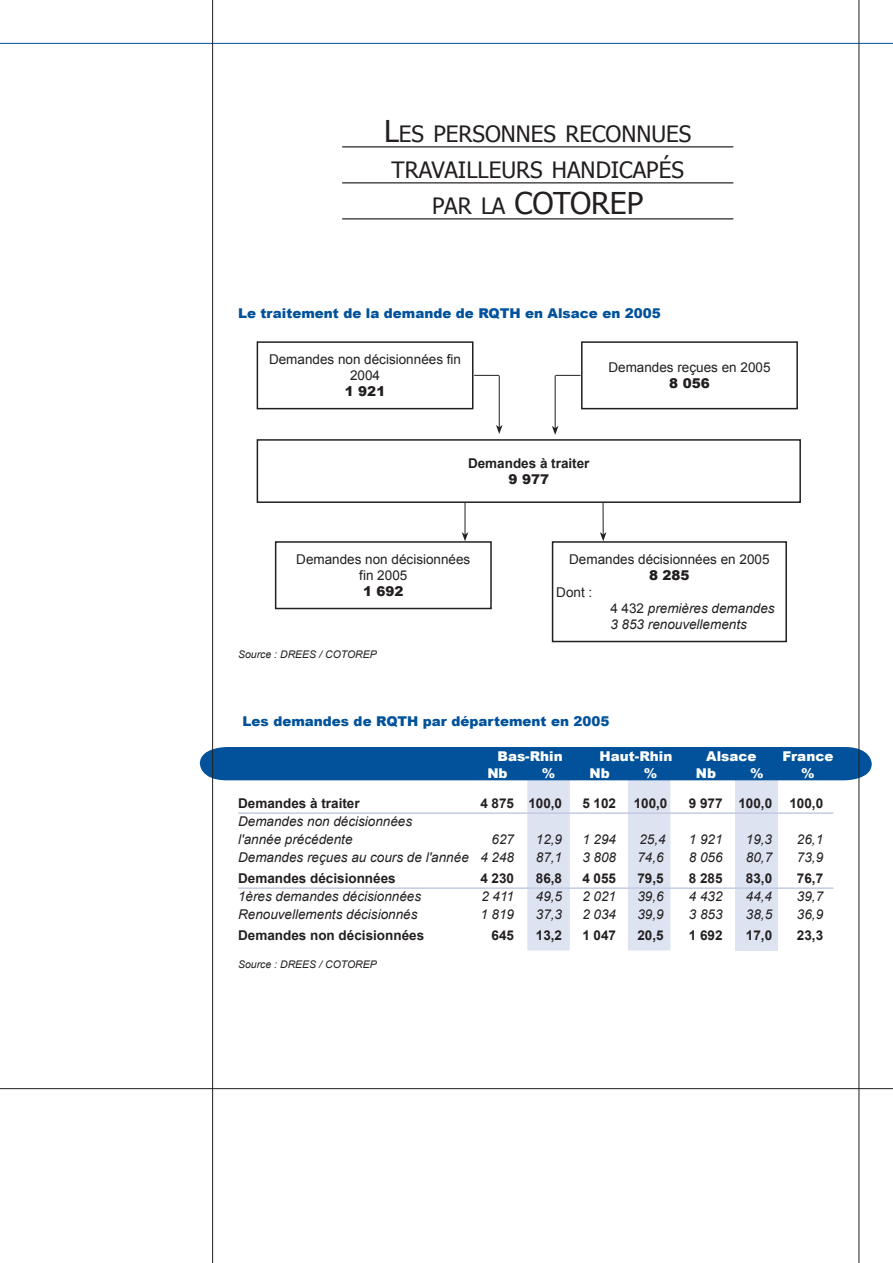
<style>
.page{position:relative;width:893px;height:1263px;background:#fff}
.page>*{position:absolute;margin:0;border:0;box-sizing:border-box;transform-origin:0 0}
.t1{font:30px "Tahoma";color:#231f20}
.t2{font:22.5px/36px "Tahoma";color:#231f20;text-align:center}
.t3{font:italic 13.5px/16.2px "Arial";color:#231f20}
.t4{font:700 13.5px "Arial";color:#231f20}
.t5{font:13.5px/16.2px "Arial";color:#231f20;text-align:center}
.t6{font:900 13.5px "Arial";color:#01529b}
.t7{font:900 13.5px "Arial";color:#fff}
.t8{font:900 13.5px "Arial";color:#231f20}
.t9{font:italic 10.5px "Arial";color:#231f20}
.s1{font-size:30px}
.s2{font-size:22.5px}
.s3{font-style:normal}
</style>
<div class="page">
<hr style="left:342px;top:146px;width:391px;height:1px;background:#231f20">
<hr style="left:342px;top:182px;width:391px;height:1px;background:#231f20">
<hr style="left:342px;top:218px;width:391px;height:1px;background:#231f20">
<hr style="left:0;top:43px;width:893px;height:1px;background:#01529b">
<div style="left:257px;top:341px;width:216px;height:68px;border:2px solid #231f20"></div>
<div style="left:581px;top:341px;width:217px;height:68px;border:2px solid #231f20"></div>
<div style="left:257px;top:439px;width:544px;height:64px;border:2px solid #231f20"></div>
<div style="left:275px;top:541px;width:217px;height:68px;border:2px solid #231f20"></div>
<div style="left:552px;top:541px;width:235px;height:101px;border:2px solid #231f20"></div>
<hr style="left:465px;top:503px;width:1px;height:31px;background:#231f20">
<svg style="left:462px;top:532px;width:6px;height:9px"></svg>
<hr style="left:603px;top:503px;width:1px;height:31px;background:#231f20">
<svg style="left:600px;top:532px;width:6px;height:9px"></svg>
<svg style="left:474px;top:375px;width:25px;height:1px"></svg>
<hr style="left:499px;top:376px;width:1px;height:51px;background:#231f20">
<svg style="left:496px;top:425px;width:7px;height:9px"></svg>
<svg style="left:556px;top:375px;width:24px;height:1px"></svg>
<hr style="left:555px;top:375px;width:1px;height:53px;background:#231f20">
<svg style="left:552px;top:426px;width:6px;height:9px"></svg>
<div style="left:527px;top:776px;width:43px;height:174px;background:#dee3f1"></div>
<div style="left:628px;top:776px;width:42px;height:174px;background:#dee3f1"></div>
<div style="left:736px;top:776px;width:42px;height:174px;background:#dee3f1"></div>
<div style="left:200px;top:747px;width:672px;height:33px;background:#01529b"></div>
<hr style="left:238px;top:812px;width:595px;height:2px;background:#c3cbe4">
<hr style="left:238px;top:887px;width:595px;height:2px;background:#c3cbe4">
<hr style="left:212px;top:0;width:1px;height:1263px;background:#231f20">
<hr style="left:859px;top:0;width:1px;height:1263px;background:#231f20">
<hr style="left:0;top:1088px;width:893px;height:1px;background:#231f20">
<h2 class="t2" style="left:384px;top:115px;width:309px"><span class="s1">L</span>ES PERSONNES RECONNUES<br>TRAVAILLEURS HANDICAPÉS</h2>
<h1 class="t1" style="left:432px;top:183px;width:212px"><span class="s2">PAR LA</span> COTOREP</h1>
<p class="t6" style="left:238px;top:303px;width:424px">Le traitement de la demande de RQTH en Alsace en 2005</p>
<p class="t5" style="left:269px;top:351px;width:194px">Demandes non décisionnées fin<br>2004</p>
<p class="t8" style="left:345px;top:382px;width:42px">1 921</p>
<p class="t5" style="left:608px;top:359px;width:164px">Demandes reçues en 2005</p>
<p class="t8" style="left:669px;top:374px;width:42px">8 056</p>
<p class="t4" style="left:468px;top:454px;width:123px">Demandes à traiter</p>
<p class="t8" style="left:508px;top:469px;width:42px">9 977</p>
<p class="t5" style="left:296px;top:551px;width:176px">Demandes non décisionnées fin 2005</p>
<p class="t8" style="left:363px;top:582px;width:42px">1 692</p>
<p class="t9" style="left:238px;top:648px;width:140px">Source : DREES / COTOREP</p>
<p class="t5" style="left:569px;top:551px;width:202px">Demandes décisionnées en 2005</p>
<p class="t8" style="left:649px;top:566px;width:42px">8 285</p>
<p class="t5" style="left:556px;top:584px;width:38px">Dont :</p>
<p class="t3" style="left:610px;top:600px;width:166px"><span class="s3">4 432</span> premières demandes<br>3 853 renouvellements</p>
<p class="t6" style="left:243px;top:711px;width:368px">Les demandes de RQTH par département en 2005</p>
<p class="t7" style="left:497px;top:747px;width:67px">Bas-Rhin</p>
<p class="t7" style="left:600px;top:747px;width:74px">Haut-Rhin</p>
<p class="t7" style="left:706px;top:747px;width:52px">Alsace</p>
<p class="t7" style="left:782px;top:747px;width:52px">France</p>
<p class="t7" style="left:487px;top:763px;width:22px">Nb</p>
<p class="t7" style="left:542px;top:763px;width:15px">%</p>
<p class="t7" style="left:589px;top:763px;width:22px">Nb</p>
<p class="t7" style="left:644px;top:763px;width:15px">%</p>
<p class="t7" style="left:696px;top:763px;width:22px">Nb</p>
<p class="t7" style="left:750px;top:763px;width:15px">%</p>
<p class="t7" style="left:801px;top:763px;width:15px">%</p>
<p class="t4" style="left:238px;top:794px;width:123px">Demandes à traiter</p>
<p class="t4" style="left:480px;top:794px;width:83px">4 875 100,0</p>
<p class="t4" style="left:582px;top:794px;width:35px">5 102</p>
<p class="t4" style="left:634px;top:794px;width:35px">100,0</p>
<p class="t4" style="left:689px;top:794px;width:85px">9 977 100,0</p>
<p class="t4" style="left:789px;top:794px;width:35px">100,0</p>
<p class="t3" style="left:238px;top:813px;width:176px;line-height:18px">Demandes non décisionnées l'année précédente</p>
<p class="t3" style="left:492px;top:831px;width:24px">627</p>
<p class="t3" style="left:536px;top:831px;width:28px">12,9</p>
<p class="t3" style="left:582px;top:831px;width:35px">1 294</p>
<p class="t3" style="left:639px;top:831px;width:28px">25,4</p>
<p class="t3" style="left:689px;top:831px;width:35px">1 921</p>
<p class="t3" style="left:746px;top:831px;width:28px">19,3</p>
<p class="t3" style="left:797px;top:831px;width:28px">26,1</p>
<p class="t3" style="left:238px;top:849px;width:277px">Demandes reçues au cours de l'année 4 248</p>
<p class="t3" style="left:536px;top:849px;width:28px">87,1</p>
<p class="t3" style="left:582px;top:849px;width:35px">3 808</p>
<p class="t3" style="left:637px;top:849px;width:28px">74,6</p>
<p class="t3" style="left:689px;top:849px;width:35px">8 056</p>
<p class="t3" style="left:746px;top:849px;width:28px">80,7</p>
<p class="t3" style="left:797px;top:849px;width:28px">73,9</p>
<p class="t4" style="left:238px;top:869px;width:159px">Demandes décisionnées</p>
<p class="t4" style="left:480px;top:869px;width:35px">4 230</p>
<p class="t4" style="left:536px;top:869px;width:28px">86,8</p>
<p class="t4" style="left:582px;top:869px;width:35px">4 055</p>
<p class="t4" style="left:637px;top:869px;width:28px">79,5</p>
<p class="t4" style="left:689px;top:869px;width:35px">8 285</p>
<p class="t4" style="left:746px;top:869px;width:28px">83,0</p>
<p class="t4" style="left:797px;top:869px;width:28px">76,7</p>
<p class="t3" style="left:238px;top:888px;width:185px">1ères demandes décisionnées</p>
<p class="t3" style="left:481px;top:888px;width:34px">2 411</p>
<p class="t3" style="left:536px;top:888px;width:28px">49,5</p>
<p class="t3" style="left:582px;top:888px;width:35px">2 021</p>
<p class="t3" style="left:637px;top:888px;width:28px">39,6</p>
<p class="t3" style="left:689px;top:888px;width:35px">4 432</p>
<p class="t3" style="left:746px;top:888px;width:28px">44,4</p>
<p class="t3" style="left:797px;top:888px;width:28px">39,7</p>
<p class="t3" style="left:238px;top:906px;width:181px">Renouvellements décisionnés</p>
<p class="t3" style="left:480px;top:906px;width:35px">1 819</p>
<p class="t3" style="left:536px;top:906px;width:28px">37,3</p>
<p class="t3" style="left:582px;top:906px;width:35px">2 034</p>
<p class="t3" style="left:637px;top:906px;width:28px">39,9</p>
<p class="t3" style="left:689px;top:906px;width:35px">3 853</p>
<p class="t3" style="left:746px;top:906px;width:28px">38,5</p>
<p class="t3" style="left:797px;top:906px;width:28px">36,9</p>
<p class="t4" style="left:238px;top:926px;width:188px">Demandes non décisionnées</p>
<p class="t4" style="left:492px;top:926px;width:24px">645</p>
<p class="t4" style="left:536px;top:926px;width:28px">13,2</p>
<p class="t4" style="left:582px;top:926px;width:35px">1 047</p>
<p class="t4" style="left:637px;top:926px;width:28px">20,5</p>
<p class="t4" style="left:689px;top:926px;width:35px">1 692</p>
<p class="t4" style="left:746px;top:926px;width:28px">17,0</p>
<p class="t4" style="left:797px;top:926px;width:28px">23,3</p>
<p class="t9" style="left:238px;top:957px;width:140px">Source : DREES / COTOREP</p>
</div>
